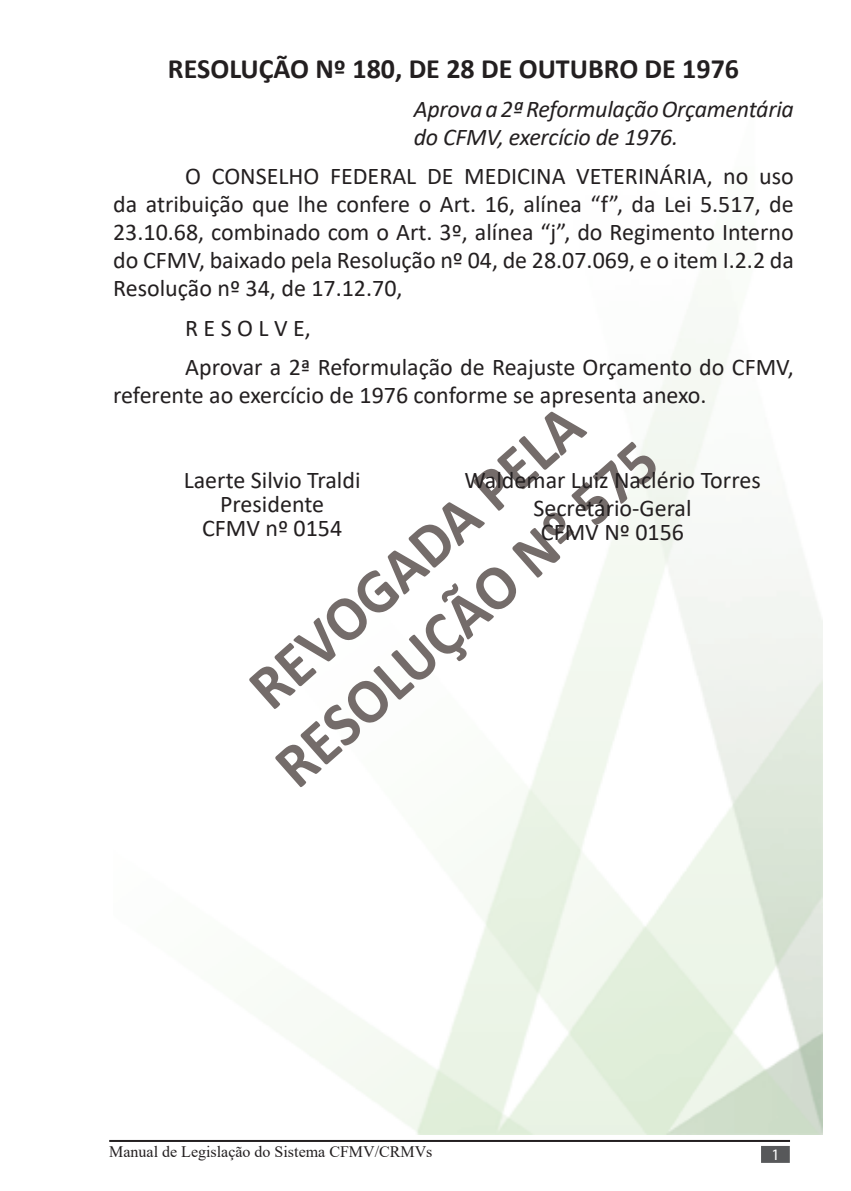
<style>
.page{position:relative;width:851px;height:1191px;background:#fff}
.page>*{position:absolute;margin:0;border:0;box-sizing:border-box;transform-origin:0 0}
.t1{font:700 63.2px "Calibri";color:#746c6a;scale:.95 1}
.t2{font:700 28px "Calibri";color:#231f20}
.t3{font:24px/28px "Calibri";color:#231f20;text-align:justify}
.t4{font:italic 24px/28px "Calibri";letter-spacing:-.01em;color:#231f20}
.t5{font:16px "Times New Roman";color:#231f20}
.Apresentação{font:16px "Myriad Pro";color:#fff}
</style>
<div class="page">
<hr style="left:109px;top:1140px;width:680px;height:2px;background:#231f20">
<div style="left:761px;top:1146px;width:28px;height:16px;background:#57585a"></div>
<p class="t2" style="left:168px;top:49px;width:572px">RESOLUÇÃO Nº 180, DE 28 DE OUTUBRO DE 1976</p>
<p class="t4" style="left:414px;top:94px;width:381px">Aprova a 2ª Reformulação Orçamentária do CFMV, exercício de 1976.</p>
<p class="t3" style="left:113px;top:162px;width:682px;text-indent:72px">O CONSELHO FEDERAL DE MEDICINA VETERINÁRIA, no uso da atribuição que lhe confere o Art. 16, alínea “f”, da Lei 5.517, de 23.10.68, combinado com o Art. 3º, alínea “j”, do Regimento Interno do CFMV, baixado pela Resolução nº 04, de 28.07.069, e o item I.2.2 da Resolução nº 34, de 17.12.70,</p>
<p class="t3" style="left:185px;top:313px;width:127px">R E S O L V E,</p>
<p class="t3" style="left:113px;top:352px;width:682px;text-indent:72px">Aprovar a 2ª Reformulação de Reajuste Orçamento do CFMV, referente ao exercício de 1976 conforme se apresenta anexo.</p>
<p class="t1" style="left:229px;top:664px;width:446px;rotate:-42deg">REVOGADA PELA</p>
<p class="t1" style="left:255px;top:743px;width:514px;rotate:-42deg">RESOLUÇÃO Nº 575</p>
<p class="t3" style="left:464px;top:465px;width:298px;text-align:center">Waldemar Luiz Naclério Torres<br>Secretário-Geral</p>
<p class="t3" style="left:541px;top:517px;width:145px">CFMV Nº 0156</p>
<p class="t3" style="left:184px;top:465px;width:178px">Laerte Silvio Traldi</p>
<p class="t3" style="left:220px;top:489px;width:105px">Presidente</p>
<p class="t3" style="left:202px;top:513px;width:142px">CFMV nº 0154</p>
<p class="t5" style="left:109px;top:1140px;width:325px">Manual de Legislação do Sistema CFMV/CRMVs</p>
<p class="Apresentação" style="left:771px;top:1145px;width:10px">1</p>
</div>
